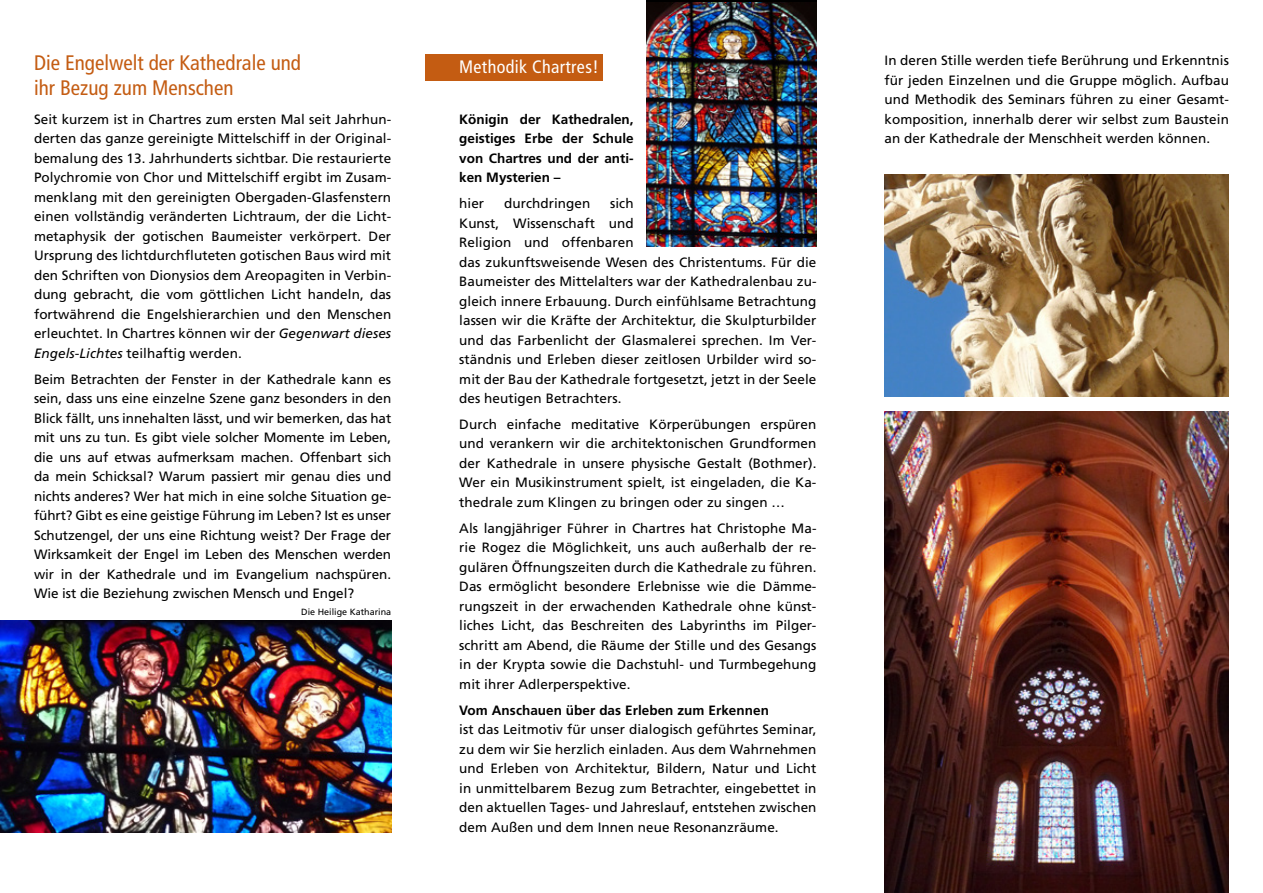
<style>
.page{position:relative;width:1263px;height:893px;background:#fff}
.page>*{position:absolute;margin:0;border:0;box-sizing:border-box;transform-origin:0 0}
.t1{font:condensed 21px/25.2px "Frutiger";color:#c45c12}
.t2{font:condensed 18px "Frutiger";letter-spacing:.02em;color:#fff}
.t3{font:13.5px/19.5px "Frutiger";letter-spacing:.005em;color:#000;text-align:justify}
.t4{font:700 13.5px/19.5px "Frutiger";color:#000;text-align:justify}
.t5{font:9px "Frutiger";color:#000}
.s1{font-style:italic}
</style>
<div class="page">
<div style="left:425px;top:54px;width:177px;height:27px;background:#c45c12"></div>
<img style="left:0;top:621px;width:391px;height:211px">
<img style="left:884px;top:411px;width:345px;height:482px">
<img style="left:646px;top:2px;width:170px;height:245px">
<img style="left:884px;top:175px;width:345px;height:221px">
<h1 class="t1" style="left:34px;top:50px;width:269px">Die Engelwelt der Kathedrale und ihr Bezug zum Menschen</h1>
<p class="t3" style="left:34px;top:109px;width:359px">Seit kurzem ist in Chartres zum ersten Mal seit Jahrhun&shy;derten das ganze gereinigte Mittelschiff in der Original&shy;bemalung des 13. Jahrhunderts sichtbar. Die restaurierte Polychromie von Chor und Mittelschiff ergibt im Zusam&shy;menklang mit den gereinigten Obergaden-Glasfenstern einen vollständig veränderten Lichtraum, der die Licht&shy;metaphysik der gotischen Baumeister verkörpert. Der Ursprung des lichtdurchfluteten gotischen Baus wird mit den Schriften von Dionysios dem Areopagiten in Verbin&shy;dung gebracht, die vom göttlichen Licht handeln, das fortwährend die Engelshierarchien und den Menschen erleuchtet. In Chartres können wir der <span class="s1">Gegenwart dieses Engels-Lichtes</span> teilhaftig werden.</p>
<p class="t3" style="left:34px;top:369px;width:359px">Beim Betrachten der Fenster in der Kathedrale kann es sein, dass uns eine einzelne Szene ganz besonders in den Blick fällt, uns innehalten lässt, und wir bemerken, das hat mit uns zu tun. Es gibt viele solcher Momente im Leben, die uns auf etwas aufmerksam machen. Offenbart sich da mein Schicksal? Warum passiert mir genau dies und nichts anderes? Wer hat mich in eine solche Situation ge&shy;führt? Gibt es eine geistige Führung im Leben? Ist es unser Schutzengel, der uns eine Richtung weist? Der Frage der Wirksamkeit der Engel im Leben des Menschen werden wir in der Kathedrale und im Evangelium nachspüren.<br>Wie ist die Beziehung zwischen Mensch und Engel?</p>
<p class="t5" style="left:301px;top:606px;width:92px">Die Heilige Katharina</p>
<h2 class="t2" style="left:459px;top:56px;width:141px">Methodik Chartres!</h2>
<p class="t4" style="left:459px;top:109px;width:176px">Königin der Kathedralen, geistiges Erbe der Schule von Chartres und der anti&shy;ken Mysterien –</p>
<p class="t3" style="left:459px;top:194px;width:26px">hier</p>
<p class="t3" style="left:504px;top:194px;width:88px">durchdringen</p>
<p class="t3" style="left:459px;top:194px;width:359px;text-align:left;text-indent:151px">sich<br>Kunst, Wissenschaft und<br>Religion und offenbaren<br>das zukunftsweisende Wesen des Christentums. Für die Baumeister des Mittelalters war der Kathedralenbau zu&shy;gleich innere Erbauung. Durch einfühlsame Betrachtung lassen wir die Kräfte der Architektur, die Skulpturbilder und das Farbenlicht der Glasmalerei sprechen. Im Ver&shy;ständnis und Erleben dieser zeitlosen Urbilder wird so&shy;mit der Bau der Kathedrale fortgesetzt, jetzt in der Seele des heutigen Betrachters.</p>
<p class="t3" style="left:459px;top:415px;width:359px">Durch einfache meditative Körperübungen erspüren und verankern wir die architektonischen Grundformen der Kathedrale in unsere physische Gestalt (Bothmer).<br>Wer ein Musikinstrument spielt, ist eingeladen, die Ka&shy;thedrale zum Klingen zu bringen oder zu singen …</p>
<p class="t3" style="left:459px;top:518px;width:359px">Als langjähriger Führer in Chartres hat Christophe Ma&shy;rie Rogez die Möglichkeit, uns auch außerhalb der re&shy;gulären Öffnungszeiten durch die Kathedrale zu führen.<br>Das ermöglicht besondere Erlebnisse wie die Dämme&shy;rungszeit in der erwachenden Kathedrale ohne künst&shy;liches Licht, das Beschreiten des Labyrinths im Pilger&shy;schritt am Abend, die Räume der Stille und des Gesangs in der Krypta sowie die Dachstuhl- und Turmbegehung mit ihrer Adlerperspektive.</p>
<p class="t4" style="left:459px;top:700px;width:311px">Vom Anschauen über das Erleben zum Erkennen</p>
<p class="t3" style="left:459px;top:720px;width:359px">ist das Leitmotiv für unser dialogisch geführtes Seminar, zu dem wir Sie herzlich einladen. Aus dem Wahrnehmen und Erleben von Architektur, Bildern, Natur und Licht in unmittelbarem Bezug zum Betrachter, eingebettet in den aktuellen Tages- und Jahreslauf, entstehen zwischen dem Außen und dem Innen neue Resonanzräume.</p>
<p class="t3" style="left:884px;top:51px;width:346px">In deren Stille werden tiefe Berührung und Erkenntnis für jeden Einzelnen und die Gruppe möglich. Aufbau und Methodik des Seminars führen zu einer Gesamt&shy;komposition, innerhalb derer wir selbst zum Baustein an der Kathedrale der Menschheit werden können.</p>
</div>
